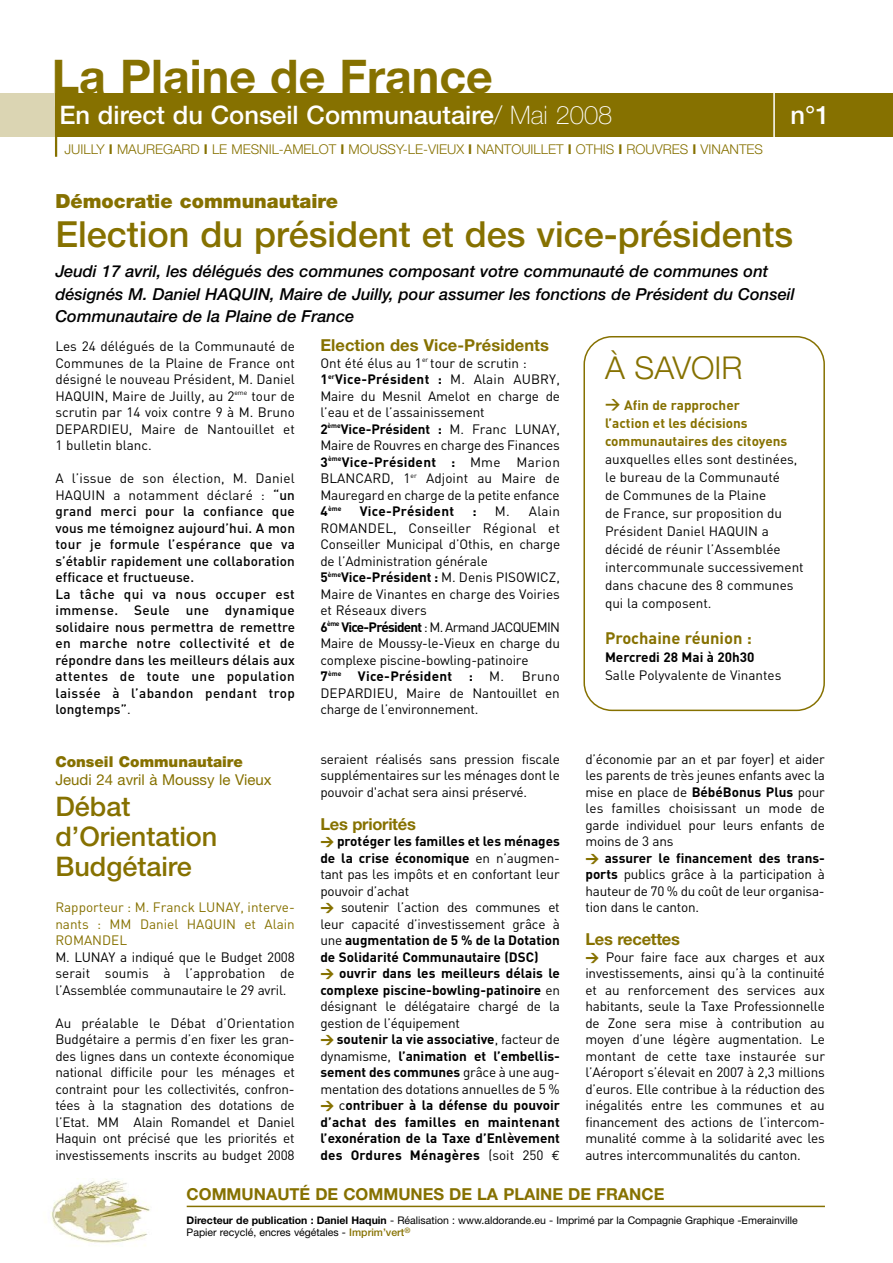
<style>
.page{position:relative;width:893px;height:1263px;background:#fff}
.page>*{position:absolute;margin:0;border:0;box-sizing:border-box;transform-origin:0 0}
.t1{font:700 46.5px "Helvetica Neue";color:#867100}
.t2{font:500 36px "Helvetica Neue";color:#867100}
.t3{font:300 31.5px "Helvetica Neue";color:#867100}
.t4{font:500 27px/30px "Helvetica Neue";color:#867100}
.t5{font:500 25.5px "Helvetica Neue";color:#fff}
.t6{font:900 19.5px "Helvetica Neue";color:#867100}
.t7{font:italic 500 16.5px/22.5px "Helvetica Neue";color:#000}
.t8{font:700 16.5px "Helvetica Neue";color:#867100}
.t9{font:700 16.5px "DIN";color:#867100}
.t10{font:15px "Helvetica Neue";color:#867100}
.t11{font:900 15px "Helvetica Neue";color:#867100}
.t12{font:13.5px/16.5px "DIN";letter-spacing:-.01em;color:#000;text-align:justify}
.t13{font:700 13.5px/16.5px "DIN";color:#000}
.t14{font:500 13.5px/16.5px "DIN";letter-spacing:.01em;color:#000}
.t15{font:300 13.5px "Helvetica Neue";color:#867100}
.t16{font:13.5px/16.5px "DIN";color:#867100;text-align:justify}
.t17{font:700 13.5px/18px "DIN";color:#867100}
.t18{font:700 13.5px "DIN";letter-spacing:.02em;color:#000}
.t19{font:10.5px/12.6px "Helvetica Neue";color:#000}
.t20{font:700 6.75px "DIN";color:#000}
.s1{font-weight:100}
.s2{font-weight:700}
.s3{font-weight:400}
.s4{font-size:13.5px}
.s5{font-weight:900;color:#867100}
.s6{font-family:"Euro Mono";font-weight:400}
.s7{font-size:15px}
.s8{font-weight:500;color:#867100}
</style>
<div class="page">
<div style="left:12px;top:93px;width:881px;height:44px;background:#867100"></div>
<div style="left:0;top:93px;width:55px;height:44px;background:#dbd5b3"></div>
<img style="left:51px;top:1178px;width:99px;height:66px">
<hr style="left:55px;top:106px;width:2px;height:51px;background:#867100">
<svg style="left:583px;top:336px;width:242px;height:375px"></svg>
<hr style="left:605px;top:385px;width:199px;height:2px;background:#fff">
<hr style="left:187px;top:1206px;width:638px;height:1px;background:#867100">
<hr style="left:773px;top:81px;width:2px;height:67px;background:#fff">
<h1 class="t1" style="left:52px;top:60px;width:443px">La Plaine de France</h1>
<h3 class="t5" style="left:59px;top:106px;width:554px">En direct du Conseil Communautaire<span class="s1">/ Mai 2008</span></h3>
<h3 class="t5" style="left:791px;top:106px;width:41px">n°1</h3>
<p class="t15" style="left:65px;top:145px;width:700px">JUILLY <span class="s2">I</span> MAUREGARD <span class="s2">I</span> LE MESNIL-AMELOT <span class="s2">I</span> MOUSSY-LE-VIEUX <span class="s2">I</span> NANTOUILLET <span class="s2">I</span> OTHIS <span class="s2">I</span> ROUVRES <span class="s2">I</span> VINANTES</p>
<h3 class="t6" style="left:55px;top:194px;width:284px">Démocratie communautaire</h3>
<h2 class="t2" style="left:55px;top:222px;width:739px">Election du président et des vice-présidents</h2>
<p class="t7" style="left:55px;top:262px;width:741px">Jeudi 17 avril, les délégués des communes composant votre communauté de communes ont désignés M. Daniel HAQUIN, Maire de Juilly, pour assumer les fonctions de Président du Conseil<br>Communautaire de la Plaine de France</p>
<p class="t12" style="left:55px;top:339px;width:241px">Les 24 délégués de la Communauté de Communes de la Plaine de France ont désigné le nouveau Président, M. Daniel HAQUIN, Maire de Juilly, au 2<sup>eme</sup> tour de scrutin par 14 voix contre 9 à M. Bruno DEPARDIEU, Maire de Nantouillet et 1 bulletin blanc.</p>
<p class="t14" style="left:55px;top:470px;width:241px"><span class="s3">A l’issue de son élection, M. Daniel<br>HAQUIN a notamment déclaré :</span> “un grand merci pour la confiance que vous me témoignez aujourd’hui. A mon tour je formule l’espérance que va s’établir rapidement une collaboration efficace et fructueuse.<br>La tâche qui va nous occuper est immense. Seule une dynamique solidaire nous permettra de remettre en marche notre collectivité et de répondre dans les meilleurs délais aux attentes de toute une population laissée à l’abandon pendant trop longtemps”<span class="s3">.</span></p>
<p class="t11" style="left:55px;top:756px;width:189px">Conseil Communautaire</p>
<p class="t10" style="left:55px;top:774px;width:218px">Jeudi 24 avril à Moussy le Vieux</p>
<h3 class="t4" style="left:55px;top:794px;width:164px">Débat d’Orientation<br>Budgétaire</h3>
<p class="t16" style="left:55px;top:900px;width:241px">Rapporteur : M. Franck LUNAY, interve&shy;nants : MM Daniel HAQUIN et Alain ROMANDEL</p>
<p class="t12" style="left:55px;top:950px;width:241px">M. LUNAY a indiqué que le Budget 2008 serait soumis à l’approbation de l’Assemblée communautaire le 29 avril.</p>
<p class="t12" style="left:55px;top:1016px;width:241px">Au préalable le Débat d’Orientation Budgétaire a permis d’en fixer les gran&shy;des lignes dans un contexte économique national difficile pour les ménages et contraint pour les collectivités, confron&shy;tées à la stagnation des dotations de l’Etat. MM Alain Romandel et Daniel Haquin ont précisé que les priorités et investissements inscrits au budget 2008</p>
<p class="t8" style="left:320px;top:339px;width:230px">Election des Vice-Présidents</p>
<p class="t12" style="left:320px;top:356px;width:241px;text-align:left">Ont été élus au 1<sup>er</sup> tour de scrutin :<br><span class="s2">1</span><sup>er</sup><span class="s2">Vice-Président :</span> M. Alain AUBRY, Maire du Mesnil Amelot en charge de l’eau et de l’assainissement <span class="s2">2</span><sup>ème</sup><span class="s2">Vice-Président :</span> M. Franc LUNAY, Maire de Rouvres en charge des Finances <span class="s2">3</span><sup>ème</sup><span class="s2">Vice-Président :</span> Mme Marion BLANCARD, 1<sup>er</sup> Adjoint au Maire de Mauregard en charge de la petite enfance</p>
<p class="t20" style="left:320px;top:504px;width:23px"><span class="s4">4</span>ème</p>
<p class="t18" style="left:360px;top:503px;width:96px">Vice-Président</p>
<p class="t13" style="left:472px;top:503px;width:6px">:</p>
<p class="t12" style="left:320px;top:504px;width:241px;text-align:left;text-indent:174px">M. Alain<br>ROMANDEL, Conseiller Régional et<br>Conseiller Municipal d’Othis, en charge de l’Administration générale<br><span class="s2">5</span><sup>ème</sup><span class="s2">Vice-Président :</span> M. Denis PISOWICZ,<br>Maire de Vinantes en charge des Voiries et Réseaux divers<br><span class="s2">6</span><sup>ème</sup> <span class="s2">Vice-Président</span> : M. Armand JACQUEMIN<br>Maire de Moussy-le-Vieux en charge du complexe piscine-bowling-patinoire<br><span class="s2">7</span><sup>ème</sup> <span class="s2">Vice-Président :</span> M.</p>
<p class="t12" style="left:320px;top:669px;width:241px;text-indent:201px">Bruno DEPARDIEU, Maire de Nantouillet en charge de l’environnement.</p>
<p class="t12" style="left:320px;top:752px;width:241px">seraient réalisés sans pression fiscale supplémentaires sur les ménages dont le pouvoir d'achat sera ainsi préservé.</p>
<p class="t8" style="left:320px;top:818px;width:97px">Les priorités</p>
<p class="t13" style="left:320px;top:833px;width:241px"><span class="s5">&gt;</span> protéger les familles et les ménages de la crise économique <span class="s3">en n’augmen&shy;tant pas les impôts et en confortant leur pouvoir d’achat<br></span><span class="s5">&gt;</span> <span class="s3">soutenir l’action des communes et leur capacité d’investissement grâce à une</span> augmentation de 5 % de la Dotation de Solidarité Communautaire (DSC)<br><span class="s5">&gt;</span> ouvrir dans les meilleurs délais le complexe piscine-bowling-patinoire <span class="s3">en désignant le délégataire chargé de la gestion de l’équipement<br></span><span class="s5">&gt;</span> soutenir la vie associative<span class="s3">, facteur de dynamisme,</span> l’animation et l’embellis&shy;sement des communes <span class="s3">grâce à une aug&shy;mentation des dotations annuelles de 5 % </span><span class="s5">&gt;</span> <span class="s3">c</span>ontribuer à la défense du pouvoir d’achat des familles en maintenant l’exonération de la Taxe d’Enlèvement des Ordures Ménagères <span class="s3">(soit 250</span> <span class="s6">€</span></p>
<h3 class="t3" style="left:605px;top:357px;width:139px">À SAVOIR</h3>
<p class="t17" style="left:605px;top:396px;width:184px"><span class="s7">&gt;</span> Afin de rapprocher l’action et les décisions communautaires des citoyens</p>
<p class="t12" style="left:605px;top:452px;width:200px;line-height:18px;text-align:left">auxquelles elles sont destinées, le bureau de la Communauté<br>de Communes de la Plaine<br>de France, sur proposition du<br>Président Daniel HAQUIN a décidé de réunir l’Assemblée intercommunale successivement dans chacune des 8 communes qui la composent.</p>
<p class="t9" style="left:605px;top:629px;width:148px">Prochaine réunion :</p>
<p class="t13" style="left:605px;top:649px;width:151px">Mercredi 28 Mai à 20h30</p>
<p class="t12" style="left:605px;top:669px;width:178px">Salle Polyvalente de Vinantes</p>
<p class="t12" style="left:585px;top:752px;width:241px;text-align:left">d’économie par an et par foyer) et aider les parents de très jeunes enfants avec la mise en place de <span class="s2">BébéBonus Plus</span> pour les familles choisissant un mode de garde individuel pour leurs enfants de moins de 3 ans<br><span class="s5">&gt;</span> <span class="s2">assurer le financement des trans&shy;ports</span> publics grâce à la participation à hauteur de 70 % du coût de leur organisa&shy;tion dans le canton.</p>
<p class="t8" style="left:585px;top:933px;width:96px">Les recettes</p>
<p class="t12" style="left:585px;top:950px;width:241px"><span class="s5">&gt;</span> Pour faire face aux charges et aux investissements, ainsi qu’à la continuité et au renforcement des services aux habitants, seule la Taxe Professionnelle de Zone sera mise à contribution au moyen d’une légère augmentation. Le montant de cette taxe instaurée sur l’Aéroport s’élevait en 2007 à 2,3 millions d’euros. Elle contribue à la réduction des inégalités entre les communes et au financement des actions de l’intercom&shy;munalité comme à la solidarité avec les autres intercommunalités du canton.</p>
<p class="t8" style="left:187px;top:1188px;width:479px">COMMUNAUTÉ DE COMMUNES DE LA PLAINE DE FRANCE</p>
<p class="t19" style="left:187px;top:1215px;width:613px"><span class="s2">Directeur de publication : Daniel Haquin</span> - Réalisation : www.aldorande.eu - Imprimé par la Compagnie Graphique -Emerainville<br>Papier recyclé, encres végétales - <span class="s8">Imprim’vert</span><sup>®</sup></p>
</div>
